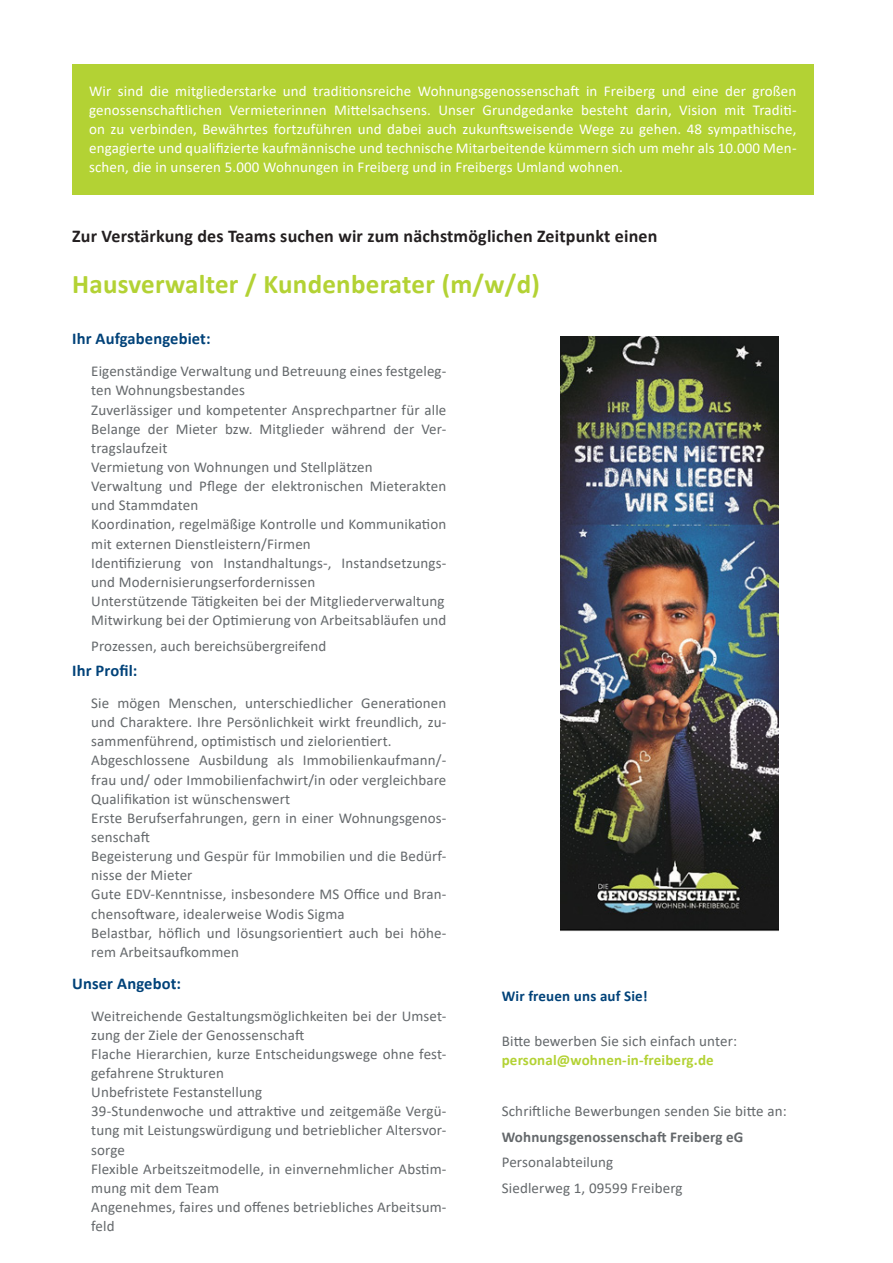
<style>
.page{position:relative;width:893px;height:1263px;background:#fff}
.page>*{position:absolute;margin:0;border:0;box-sizing:border-box;transform-origin:0 0}
._08_Abbinder_Fließte{font:700 27px "Calibri";letter-spacing:.01em;color:#b3d234}
._08_Abbinder_Fließte-2{font:700 18px "Calibri";letter-spacing:.01em;color:#231f20}
.Fließtext_Kepler_Her{font:700 16.5px "Calibri";letter-spacing:.01em;color:#004279}
.Fließtext_Kepler_Her-2{font:15px/19.2px "Calibri";letter-spacing:.01em;color:#64686b}
._08_Abbinder_Fließte-3{font:15px/19.2px "Calibri";letter-spacing:.01em;color:#fff;text-align:justify}
.Fließtext_Kepler_Her-3{font:700 15px "Calibri";letter-spacing:.01em;color:#64686b}
.Fließtext_Kepler_Her-4{font:700 15px "Calibri";letter-spacing:.01em;color:#004279}
.s1{font-weight:700;color:#b3d234}
</style>
<div class="page">
<div style="left:72px;top:64px;width:742px;height:131px;background:#b3d234"></div>
<img style="left:560px;top:336px;width:218px;height:595px">
<p class="_08_Abbinder_Fließte-3" style="left:89px;top:81px;width:709px">Wir sind die mitgliederstarke und traditionsreiche Wohnungsgenossenschaft in Freiberg und eine der großen genossenschaftlichen Vermieterinnen Mittelsachsens. Unser Grundgedanke besteht darin, Vision mit Traditi&shy;on zu verbinden, Bewährtes fortzuführen und dabei auch zukunftsweisende Wege zu gehen. 48 sympathische, engagierte und qualifizierte kaufmännische und technische Mitarbeitende kümmern sich um mehr als 10.000 Men&shy;schen, die in unseren 5.000 Wohnungen in Freiberg und in Freibergs Umland wohnen.</p>
<p class="_08_Abbinder_Fließte-2" style="left:72px;top:224px;width:587px">Zur Verstärkung des Teams suchen wir zum nächstmöglichen Zeitpunkt einen</p>
<p class="_08_Abbinder_Fließte" style="left:72px;top:265px;width:469px">Hausverwalter / Kundenberater (m/w/d)</p>
<p class="Fließtext_Kepler_Her" style="left:72px;top:327px;width:140px">Ihr Aufgabengebiet:</p>
<p class="Fließtext_Kepler_Her-2" style="left:91px;top:361px;width:357px">Eigenständige Verwaltung und Betreuung eines festgeleg&shy;ten Wohnungsbestandes</p>
<p class="Fließtext_Kepler_Her-2" style="left:91px;top:400px;width:357px;text-align:justify">Zuverlässiger und kompetenter Ansprechpartner für alle Belange der Mieter bzw. Mitglieder während der Ver&shy;tragslaufzeit</p>
<p class="Fließtext_Kepler_Her-2" style="left:91px;top:457px;width:283px">Vermietung von Wohnungen und Stellplätzen</p>
<p class="Fließtext_Kepler_Her-2" style="left:91px;top:476px;width:357px">Verwaltung und Pflege der elektronischen Mieterakten und Stammdaten</p>
<p class="Fließtext_Kepler_Her-2" style="left:91px;top:514px;width:357px">Koordination, regelmäßige Kontrolle und Kommunikation mit externen Dienstleistern/Firmen</p>
<p class="Fließtext_Kepler_Her-2" style="left:91px;top:553px;width:357px">Identifizierung von Instandhaltungs-, Instandsetzungs&shy;und Modernisierungserfordernissen</p>
<p class="Fließtext_Kepler_Her-2" style="left:91px;top:591px;width:355px">Unterstützende Tätigkeiten bei der Mitgliederverwaltung</p>
<p class="Fließtext_Kepler_Her-2" style="left:91px;top:607px;width:357px;line-height:25.5px">Mitwirkung bei der Optimierung von Arbeitsabläufen und<br>Prozessen, auch bereichsübergreifend</p>
<p class="Fließtext_Kepler_Her" style="left:72px;top:659px;width:67px">Ihr Profil:</p>
<p class="Fließtext_Kepler_Her-2" style="left:91px;top:693px;width:357px;text-align:justify">Sie mögen Menschen, unterschiedlicher Generationen und Charaktere. Ihre Persönlichkeit wirkt freundlich, zu&shy;sammenführend, optimistisch und zielorientiert.</p>
<p class="Fließtext_Kepler_Her-2" style="left:91px;top:750px;width:357px;text-align:justify">Abgeschlossene Ausbildung als Immobilienkaufmann/- frau und/ oder Immobilienfachwirt/in oder vergleichbare Qualifikation ist wünschenswert</p>
<p class="Fließtext_Kepler_Her-2" style="left:91px;top:808px;width:357px">Erste Berufserfahrungen, gern in einer Wohnungsgenos&shy;senschaft</p>
<p class="Fließtext_Kepler_Her-2" style="left:91px;top:846px;width:357px">Begeisterung und Gespür für Immobilien und die Bedürf&shy;nisse der Mieter</p>
<p class="Fließtext_Kepler_Her-2" style="left:91px;top:884px;width:357px">Gute EDV-Kenntnisse, insbesondere MS Office und Bran&shy;chensoftware, idealerweise Wodis Sigma</p>
<p class="Fließtext_Kepler_Her-2" style="left:91px;top:923px;width:357px">Belastbar, höflich und lösungsorientiert auch bei höhe&shy;rem Arbeitsaufkommen</p>
<p class="Fließtext_Kepler_Her" style="left:72px;top:971px;width:111px">Unser Angebot:</p>
<p class="Fließtext_Kepler_Her-2" style="left:91px;top:1006px;width:357px">Weitreichende Gestaltungsmöglichkeiten bei der Umset&shy;zung der Ziele der Genossenschaft</p>
<p class="Fließtext_Kepler_Her-2" style="left:91px;top:1044px;width:357px">Flache Hierarchien, kurze Entscheidungswege ohne fest&shy;gefahrene Strukturen</p>
<p class="Fließtext_Kepler_Her-2" style="left:91px;top:1082px;width:172px">Unbefristete Festanstellung</p>
<p class="Fließtext_Kepler_Her-2" style="left:91px;top:1101px;width:357px;text-align:justify">39-Stundenwoche und attraktive und zeitgemäße Vergü&shy;tung mit Leistungswürdigung und betrieblicher Altersvor&shy;sorge</p>
<p class="Fließtext_Kepler_Her-2" style="left:91px;top:1159px;width:357px">Flexible Arbeitszeitmodelle, in einvernehmlicher Abstim&shy;mung mit dem Team</p>
<p class="Fließtext_Kepler_Her-2" style="left:91px;top:1197px;width:357px">Angenehmes, faires und offenes betriebliches Arbeitsum&shy;feld</p>
<p class="Fließtext_Kepler_Her-4" style="left:502px;top:986px;width:148px">Wir freuen uns auf Sie!</p>
<p class="Fließtext_Kepler_Her-2" style="left:502px;top:1031px;width:237px">Bitte bewerben Sie sich einfach unter: <span class="s1">personal@wohnen-in-freiberg.de</span></p>
<p class="Fließtext_Kepler_Her-2" style="left:502px;top:1101px;width:286px">Schriftliche Bewerbungen senden Sie bitte an:</p>
<p class="Fließtext_Kepler_Her-3" style="left:502px;top:1126px;width:243px">Wohnungsgenossenschaft Freiberg eG</p>
<p class="Fließtext_Kepler_Her-2" style="left:502px;top:1152px;width:113px">Personalabteilung</p>
<p class="Fließtext_Kepler_Her-2" style="left:502px;top:1178px;width:182px">Siedlerweg 1, 09599 Freiberg</p>
</div>
